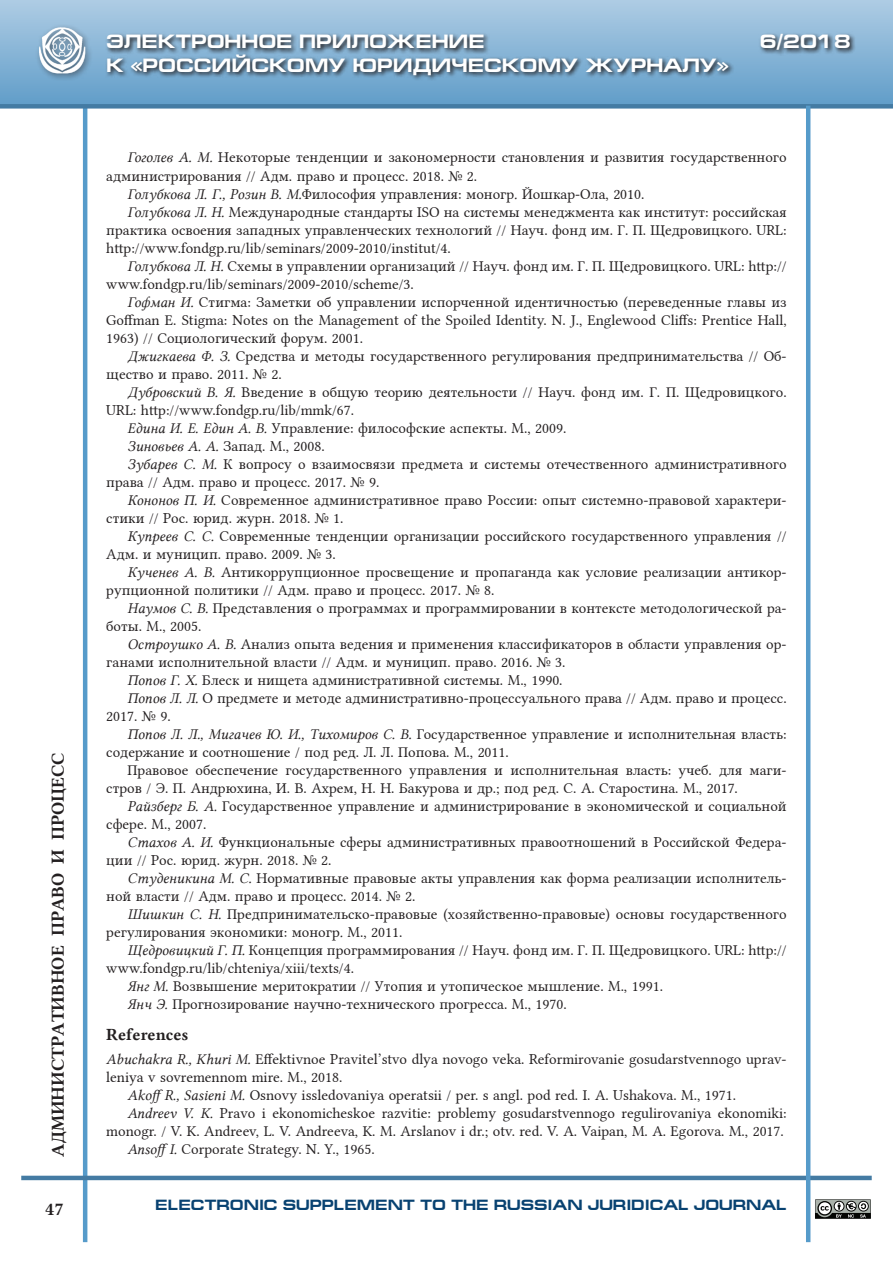
<style>
.page{position:relative;width:893px;height:1263px;background:#fff}
.page>*{position:absolute;margin:0;border:0;box-sizing:border-box;transform-origin:0 0}
.t1{font:700 19.5px "Europe Ext";color:#fff}
.t2{font:18px "Lin Libertine B";color:#231f20}
.Э-РЮЖ_библиография_з{font:16.5px "Lin Libertine B";color:#231f20}
.Э-РЮЖ__Текст_библиог{font:15px/18px "Lin Libertine";color:#231f20}
.t3{font:700 15px "Europe Ext";color:#084271}
.s1{font-family:"Lin Libertine I"}
</style>
<div class="page">
<div style="left:0;top:0;width:893px;height:106px;background:linear-gradient(to bottom,#aecce4,#619dc9)"></div>
<hr style="left:83px;top:106px;width:4px;height:1136px;background:#569bca">
<hr style="left:21px;top:1176px;width:851px;height:4px;background:#447ba3">
<div style="left:0;top:104px;width:893px;height:5px;background:#447ba3"></div>
<div style="left:35px;top:24px;width:58px;height:58px;background:#231f20;opacity:.63"></div>
<img style="left:39px;top:27px;width:49px;height:48px">
<svg style="left:105px;top:31px;width:751px;height:50px;background:#7196b2"></svg>
<hr style="left:806px;top:106px;width:4px;height:1136px;background:#569bca">
<svg style="left:815px;top:1199px;width:56px;height:20px"></svg>
<p class="t2" style="left:46px;top:1157px;width:406px;rotate:-90deg">АДМИНИСТРАТИВНОЕ ПРАВО И ПРОЦЕСС</p>
<p class="t2" style="left:45px;top:1197px;width:20px">47</p>
<h1 class="t1" style="left:106px;top:31px;width:380px">ЭЛЕКТРОННОЕ ПРИЛОЖЕНИЕ</h1>
<h1 class="t1" style="left:760px;top:31px;width:92px">6/2018</h1>
<h1 class="t1" style="left:106px;top:54px;width:624px">К «РОССИЙСКОМУ ЮРИДИЧЕСКОМУ ЖУРНАЛУ»</h1>
<p class="Э-РЮЖ__Текст_библиог" style="left:106px;top:147px;width:682px;text-indent:21px"><span class="s1">Гоголев А. М.</span> Некоторые тенденции и закономерности становления и развития государственного администрирования // Адм. право и процесс. 2018. № 2.</p>
<p class="Э-РЮЖ__Текст_библиог" style="left:128px;top:183px;width:518px"><span class="s1">Голубкова Л. Г., Розин В. М.</span>Философия управления: моногр<span class="s1">.</span> Йошкар-Ола, 2010.</p>
<p class="Э-РЮЖ__Текст_библиог" style="left:106px;top:201px;width:682px;text-align:justify;text-indent:21px"><span class="s1">Голубкова Л. Н.</span> Международные стандарты ISO на системы менеджмента как институт: российская практика освоения западных управленческих технологий // Науч. фонд им. Г. П. Щедровицкого. URL: http://www.fondgp.ru/lib/seminars/2009-2010/institut/4.</p>
<p class="Э-РЮЖ__Текст_библиог" style="left:106px;top:255px;width:682px;text-indent:21px"><span class="s1">Голубкова Л. Н.</span> Схемы в управлении организаций // Науч. фонд им. Г. П. Щедровицкого. URL: http:// www.fondgp.ru/lib/seminars/2009-2010/scheme/3.</p>
<p class="Э-РЮЖ__Текст_библиог" style="left:106px;top:291px;width:682px;text-align:justify;text-indent:21px"><span class="s1">Гофман И.</span> Стигма: Заметки об управлении испорченной идентичностью (переведенные главы из Goffman E. Stigma: Notes on the Management of the Spoiled Identity. N. J., Englewood Cliffs: Prentice Hall, 1963) // Социологический форум. 2001.</p>
<p class="Э-РЮЖ__Текст_библиог" style="left:106px;top:345px;width:682px;text-indent:21px"><span class="s1">Джигкаева Ф. З.</span> Средства и методы государственного регулирования предпринимательства // Об&shy;щество и право. 2011. № 2.</p>
<p class="Э-РЮЖ__Текст_библиог" style="left:106px;top:381px;width:682px;text-indent:21px"><span class="s1">Дубровский В. Я.</span> Введение в общую теорию деятельности // Науч. фонд им. Г. П. Щедровицкого.<br>URL: http://www.fondgp.ru/lib/mmk/67.</p>
<p class="Э-РЮЖ__Текст_библиог" style="left:128px;top:417px;width:440px"><span class="s1">Едина И. Е. Един А. В.</span> Управление: философские аспекты. М., 2009.</p>
<p class="Э-РЮЖ__Текст_библиог" style="left:128px;top:435px;width:199px"><span class="s1">Зиновьев А. А.</span> Запад. М., 2008.</p>
<p class="Э-РЮЖ__Текст_библиог" style="left:106px;top:453px;width:682px;text-indent:21px"><span class="s1">Зубарев С. М.</span> К вопросу о взаимосвязи предмета и системы отечественного административного права // Адм. право и процесс. 2017. № 9.</p>
<p class="Э-РЮЖ__Текст_библиог" style="left:106px;top:489px;width:682px;text-indent:21px"><span class="s1">Кононов П. И.</span> Современное административное право России: опыт системно-правовой характери&shy;стики // Рос. юрид. журн. 2018. № 1.</p>
<p class="Э-РЮЖ__Текст_библиог" style="left:106px;top:525px;width:682px;text-indent:21px"><span class="s1">Купреев С. С.</span> Современные тенденции организации российского государственного управления //<br>Адм. и муницип. право. 2009. № 3.</p>
<p class="Э-РЮЖ__Текст_библиог" style="left:106px;top:561px;width:682px;text-indent:21px"><span class="s1">Кученев А. В.</span> Антикоррупционное просвещение и пропаганда как условие реализации антикор&shy;рупционной политики // Адм. право и процесс. 2017. № 8.</p>
<p class="Э-РЮЖ__Текст_библиог" style="left:106px;top:597px;width:682px;text-indent:21px"><span class="s1">Наумов С. В.</span> Представления о программах и программировании в контексте методологической ра&shy;боты. М., 2005.</p>
<p class="Э-РЮЖ__Текст_библиог" style="left:106px;top:633px;width:682px;text-indent:21px"><span class="s1">Остроушко А. В.</span> Анализ опыта ведения и применения классификаторов в области управления ор&shy;ганами исполнительной власти // Адм. и муницип. право. 2016. № 3.</p>
<p class="Э-РЮЖ__Текст_библиог" style="left:128px;top:669px;width:437px"><span class="s1">Попов Г. Х.</span> Блеск и нищета административной системы. М., 1990.</p>
<p class="Э-РЮЖ__Текст_библиог" style="left:106px;top:687px;width:682px;text-indent:21px"><span class="s1">Попов Л. Л.</span> О предмете и методе административно-процессуального права // Адм. право и процесс.<br>2017. № 9.</p>
<p class="Э-РЮЖ__Текст_библиог" style="left:106px;top:723px;width:682px;text-indent:21px"><span class="s1">Попов Л. Л., Мигачев Ю. И., Тихомиров С. В.</span> Государственное управление и исполнительная власть: содержание и соотношение / под ред. Л. Л. Попова. М., 2011.</p>
<p class="Э-РЮЖ__Текст_библиог" style="left:106px;top:759px;width:682px;text-indent:21px">Правовое обеспечение государственного управления и исполнительная власть: учеб. для маги&shy;стров / Э. П. Андрюхина, И. В. Ахрем, Н. Н. Бакурова и др.; под ред. С. А. Старостина. М., 2017.</p>
<p class="Э-РЮЖ__Текст_библиог" style="left:106px;top:795px;width:682px;text-indent:21px"><span class="s1">Райзберг Б. А.</span> Государственное управление и администрирование в экономической и социальной сфере. М., 2007.</p>
<p class="Э-РЮЖ__Текст_библиог" style="left:106px;top:831px;width:682px;text-indent:21px"><span class="s1">Стахов А. И.</span> Функциональные сферы административных правоотношений в Российской Федера&shy;ции // Рос. юрид. журн. 2018. № 2.</p>
<p class="Э-РЮЖ__Текст_библиог" style="left:106px;top:867px;width:682px;text-indent:21px"><span class="s1">Студеникина М. С.</span> Нормативные правовые акты управления как форма реализации исполнитель&shy;ной власти // Адм. право и процесс. 2014. № 2.</p>
<p class="Э-РЮЖ__Текст_библиог" style="left:106px;top:903px;width:682px;text-indent:21px"><span class="s1">Шишкин С. Н.</span> Предпринимательско-правовые (хозяйственно-правовые) основы государственного регулирования экономики: моногр<span class="s1">.</span> М., 2011.</p>
<p class="Э-РЮЖ__Текст_библиог" style="left:106px;top:939px;width:682px;text-indent:21px"><span class="s1">Щедровицкий Г. П.</span> Концепция программирования // Науч. фонд им. Г. П. Щедровицкого. URL: http:// www.fondgp.ru/lib/chteniya/xiii/texts/4.</p>
<p class="Э-РЮЖ__Текст_библиог" style="left:128px;top:975px;width:537px"><span class="s1">Янг М.</span> Возвышение меритократии // Утопия и утопическое мышление. М., 1991.</p>
<p class="Э-РЮЖ__Текст_библиог" style="left:128px;top:993px;width:441px"><span class="s1">Янч Э.</span> Прогнозирование научно-технического прогресса. М., 1970.</p>
<p class="Э-РЮЖ_библиография_з" style="left:106px;top:1024px;width:84px">References</p>
<p class="Э-РЮЖ__Текст_библиог" style="left:106px;top:1049px;width:682px"><span class="s1">Abuchakra R., Khuri M.</span> Effektivnoe Pravitel’stvo dlya novogo veka. Reformirovanie gosudarstvennogo uprav&shy;leniya v sovremennom mire. M., 2018.</p>
<p class="Э-РЮЖ__Текст_библиог" style="left:128px;top:1085px;width:610px"><span class="s1">Akoff R., Sasieni M.</span> Osnovy issledovaniya operatsii / per. s angl. pod red. I. A. Ushakova. M., 1971.</p>
<p class="Э-РЮЖ__Текст_библиог" style="left:106px;top:1103px;width:682px;text-align:right"><span class="s1">Andreev V. K.</span> Pravo i ekonomicheskoe razvitie: problemy gosudarstvennogo regulirovaniya ekonomiki: monogr. / V. K. Andreev, L. V. Andreeva, K. M. Arslanov i dr.; otv. red. V. A. Vaipan, M. A. Egorova. M., 2017.</p>
<p class="Э-РЮЖ__Текст_библиог" style="left:128px;top:1139px;width:249px"><span class="s1">Ansoff I.</span> Corporate Strategy. N. Y., 1965.</p>
<p class="t3" style="left:155px;top:1196px;width:633px">ELECTRONIC SUPPLEMENT TO THE RUSSIAN JURIDICAL JOURNAL</p>
</div>
